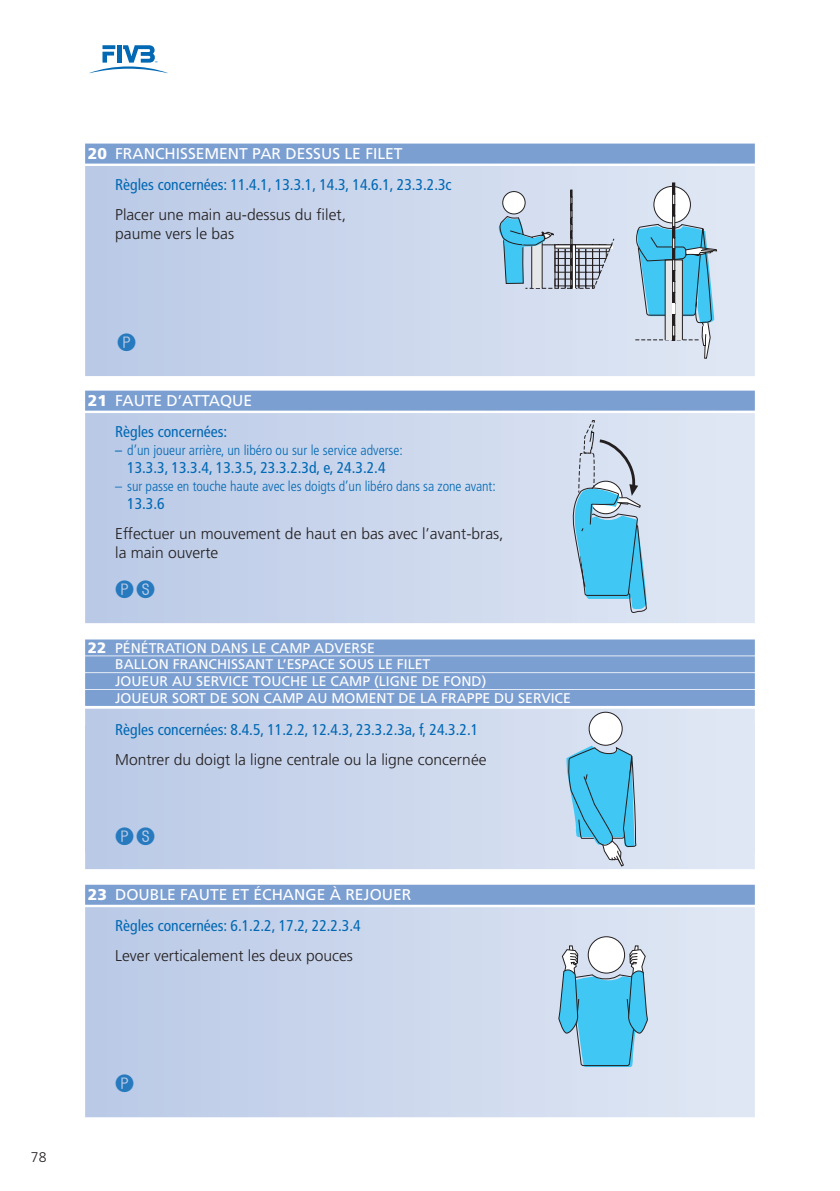
<style>
.page{position:relative;width:840px;height:1191px;background:#fff}
.page>*{position:absolute;margin:0;border:0;box-sizing:border-box;transform-origin:0 0}
.t1{font:24px "Circle Frame Neg";color:#277abe}
.t2{font:condensed 15.6px "Frutiger";color:#0168b3}
.t3{font:300 15.6px/18.8px "Frutiger LT Std";color:#231f20}
.t4{font:15.6px "Frutiger LT Std";color:#fff}
.t5{font:14px/16.8px "Frutiger LT Std";color:#fff}
.t6{font:300 condensed 14px "Frutiger LT Std";letter-spacing:-.005em;color:#0168b3}
.t7{font:300 14px "Frutiger LT Std";color:#231f20}
.s1{font-weight:900}
.s2{font-family:"Frutiger";font-weight:400}
.s3{font-weight:900;font-size:15px}
</style>
<div class="page">
<div style="left:85px;top:413px;width:669px;height:210px;background:linear-gradient(to right,#bac9e6,#e1e8f4)"></div>
<div style="left:85px;top:390px;width:669px;height:20px;background:#7c9fd2"></div>
<div style="left:85px;top:708px;width:669px;height:110px;background:linear-gradient(to right,#bacae7,#dfe6f2)"></div>
<div style="left:85px;top:639px;width:669px;height:16px;background:#7c9fd2"></div>
<div style="left:85px;top:725px;width:669px;height:110px;background:linear-gradient(to right,#bacae7,#dfe6f2)"></div>
<div style="left:85px;top:656px;width:669px;height:16px;background:#7c9fd2"></div>
<div style="left:85px;top:742px;width:669px;height:110px;background:linear-gradient(to right,#bbcae7,#dee5f1)"></div>
<div style="left:85px;top:673px;width:669px;height:16px;background:#7c9fd2"></div>
<div style="left:85px;top:759px;width:669px;height:110px;background:linear-gradient(to right,#bac9e6,#e1e8f4)"></div>
<div style="left:85px;top:690px;width:669px;height:16px;background:#7c9fd2"></div>
<div style="left:85px;top:907px;width:669px;height:210px;background:linear-gradient(to right,#bac9e6,#e1e8f4)"></div>
<div style="left:85px;top:884px;width:669px;height:20px;background:#7c9fd2"></div>
<div style="left:85px;top:166px;width:669px;height:210px;background:linear-gradient(to right,#bac9e6,#e1e8f4)"></div>
<div style="left:85px;top:144px;width:669px;height:20px;background:#7c9fd2"></div>
<svg style="left:89px;top:45px;width:78px;height:28px"></svg>
<svg style="left:497px;top:190px;width:117px;height:99px;background:#b1c6d6"></svg>
<svg style="left:634px;top:183px;width:83px;height:176px;background:#9fcbdf"></svg>
<svg style="left:570px;top:420px;width:76px;height:195px;background:#93cbe4"></svg>
<div style="left:588px;top:712px;width:33px;height:33px;background:#fff;border-radius:50%"></div>
<div style="left:588px;top:712px;width:34px;height:33px;border:1px solid #231f20;border-radius:50%"></div>
<svg style="left:566px;top:745px;width:71px;height:122px;background:#72c5e5"></svg>
<svg style="left:588px;top:936px;width:36px;height:37px"></svg>
<div style="left:587px;top:936px;width:37px;height:37px;border:1px solid #231f20;border-radius:50%"></div>
<svg style="left:558px;top:945px;width:89px;height:122px;background:#79c7e5"></svg>
<p class="t4" style="left:88px;top:144px;width:316px"><span class="s1">20</span> FRANCHISSEMENT PAR DESSUS LE FILET</p>
<p class="t2" style="left:115px;top:175px;width:338px">Règles concernées: 11.4.1, 13.3.1, 14.3, 14.6.1, 23.3.2.3c</p>
<p class="t3" style="left:115px;top:205px;width:232px">Placer une main au-dessus du filet, paume vers le bas</p>
<h1 class="t1" style="left:116px;top:328px;width:22px">P</h1>
<p class="t4" style="left:88px;top:391px;width:166px"><span class="s1">21</span> FAUTE D’ATTAQUE</p>
<p class="t2" style="left:115px;top:422px;width:114px">Règles concernées:</p>
<p class="t6" style="left:115px;top:442px;width:289px"><span class="s2">–</span> d’un joueur arrière, un libéro ou sur le service adverse:</p>
<p class="t2" style="left:127px;top:458px;width:260px">13.3.3, 13.3.4, 13.3.5, 23.3.2.3d, e, 24.3.2.4</p>
<p class="t6" style="left:115px;top:478px;width:382px">– sur passe en touche haute avec les doigts d’un libéro dans sa zone avant:</p>
<p class="t2" style="left:127px;top:494px;width:39px">13.3.6</p>
<p class="t3" style="left:115px;top:524px;width:390px">Effectuer un mouvement de haut en bas avec l’avant-bras, la main ouverte</p>
<h1 class="t1" style="left:114px;top:575px;width:43px">PS</h1>
<p class="t5" style="left:115px;top:639px;width:457px;text-indent:-27px"><span class="s3">22</span> PÉNÉTRATION DANS LE CAMP ADVERSE<br>BALLON FRANCHISSANT L’ESPACE SOUS LE FILET<br>JOUEUR AU SERVICE TOUCHE LE CAMP (LIGNE DE FOND)<br>JOUEUR SORT DE SON CAMP AU MOMENT DE LA FRAPPE DU SERVICE</p>
<p class="t2" style="left:115px;top:720px;width:364px">Règles concernées: 8.4.5, 11.2.2, 12.4.3, 23.3.2.3a, f, 24.3.2.1</p>
<p class="t3" style="left:115px;top:750px;width:372px">Montrer du doigt la ligne centrale ou la ligne concernée</p>
<h1 class="t1" style="left:114px;top:822px;width:43px">PS</h1>
<p class="t4" style="left:88px;top:885px;width:325px"><span class="s1">23</span> DOUBLE FAUTE ET ÉCHANGE À REJOUER</p>
<p class="t2" style="left:115px;top:916px;width:247px">Règles concernées: 6.1.2.2, 17.2, 22.2.3.4</p>
<p class="t3" style="left:115px;top:946px;width:239px">Lever verticalement les deux pouces</p>
<p class="t7" style="left:31px;top:1149px;width:17px">78</p>
<h1 class="t1" style="left:114px;top:1069px;width:23px">P</h1>
</div>
